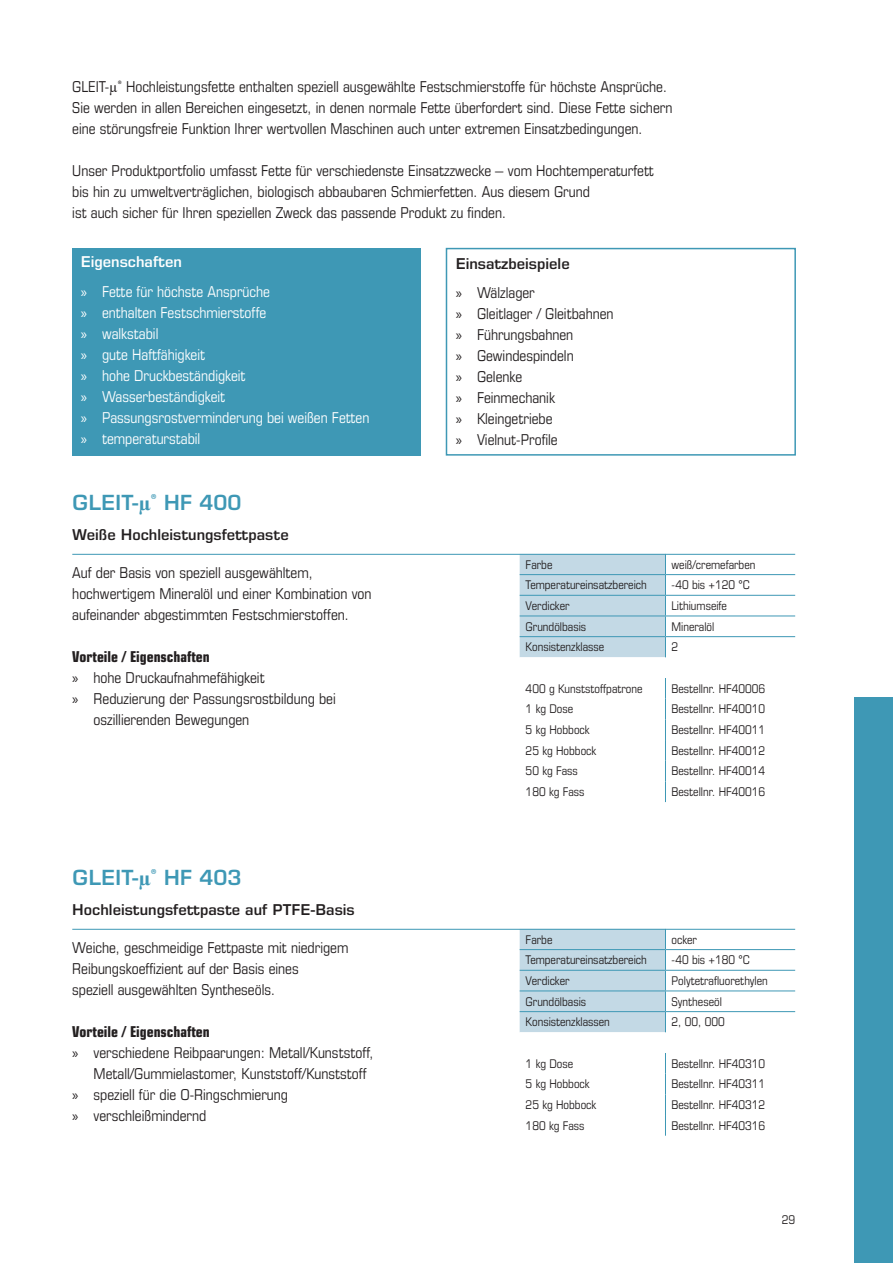
<style>
.page{position:relative;width:893px;height:1263px;background:#fff}
.page>*{position:absolute;margin:0;border:0;box-sizing:border-box;transform-origin:0 0}
.Überschrift_2{font:600 21px "Eurostile LT Pro";color:#3e98b5}
.Katalog_Fließtext{font:condensed 15px/21px "Eurostile LT Pro";color:#231f20}
.t1{font:condensed 15px "Eurostile LT Pro";color:#fff}
.Überschrift_2-2{font:600 15px "Eurostile LT Pro";color:#231f20}
.Katalog_Fließtext-2{font:700 condensed 15px "Eurostile LT Pro";color:#231f20}
.Überschrift_3{font:600 15px "Eurostile LT Pro";color:#231f20}
.Überschrift_3-2{font:600 15px "Eurostile LT Pro";color:#fff}
.Katalog_Fließtext-3{font:condensed 12px "Eurostile LT Pro";color:#231f20}
.t2{font:condensed 12px "Eurostile LT Std";color:#231f20}
.s1{font-family:"Times New Roman";font-stretch:normal}
.s2{font-family:"Myriad Pro";font-stretch:normal}
.s3{font-family:"Times New Roman";font-weight:700}
</style>
<div class="page">
<hr style="left:0;top:0;width:1px;height:336px;background:#3e98b5">
<div style="left:854px;top:697px;width:39px;height:566px;background:#3e98b5"></div>
<div style="left:446px;top:248px;width:350px;height:208px;border:2px solid #3e98b5"></div>
<div style="left:72px;top:248px;width:349px;height:208px;background:#3e98b5"></div>
<svg style="left:665px;top:950px;width:130px;height:83px"></svg>
<hr style="left:665px;top:949px;width:130px;height:1px;background:#3e98b5">
<hr style="left:665px;top:970px;width:130px;height:1px;background:#3e98b5">
<hr style="left:665px;top:990px;width:130px;height:1px;background:#3e98b5">
<hr style="left:665px;top:1011px;width:130px;height:1px;background:#3e98b5">
<svg style="left:520px;top:930px;width:146px;height:102px;background:#bcd5e2"></svg>
<svg style="left:665px;top:1053px;width:1px;height:83px"></svg>
<hr style="left:72px;top:929px;width:723px;height:1px;background:#3e98b5">
<svg style="left:665px;top:575px;width:130px;height:83px"></svg>
<hr style="left:665px;top:574px;width:130px;height:1px;background:#3e98b5">
<hr style="left:665px;top:595px;width:130px;height:1px;background:#3e98b5">
<hr style="left:665px;top:616px;width:130px;height:1px;background:#3e98b5">
<hr style="left:665px;top:636px;width:130px;height:1px;background:#3e98b5">
<svg style="left:520px;top:555px;width:146px;height:102px;background:#bcd5e2"></svg>
<svg style="left:665px;top:678px;width:1px;height:124px"></svg>
<hr style="left:72px;top:554px;width:723px;height:1px;background:#3e98b5">
<p class="Katalog_Fließtext" style="left:72px;top:76px;width:602px">GLEIT-<span class="s1">µ</span><sup>®</sup> Hochleistungsfette enthalten speziell ausgewählte Festschmierstoffe für höchste Ansprüche.<br>Sie werden in allen Bereichen eingesetzt, in denen normale Fette überfordert sind. Diese Fette sichern eine störungsfreie Funktion Ihrer wertvollen Maschinen auch unter extremen Einsatzbedingungen.</p>
<p class="Katalog_Fließtext" style="left:72px;top:160px;width:583px">Unser Produktportfolio umfasst Fette für verschiedenste Einsatzzwecke – vom Hochtemperaturfett bis hin zu umweltverträglichen, biologisch abbaubaren Schmierfetten. Aus diesem Grund<br>ist auch sicher für Ihren speziellen Zweck das passende Produkt zu finden.</p>
<p class="Überschrift_3" style="left:456px;top:254px;width:115px">Einsatzbeispiele</p>
<p class="Katalog_Fließtext" style="left:456px;top:282px;width:81px"><span class="s2">»</span> Wälzlager</p>
<p class="Katalog_Fließtext" style="left:456px;top:303px;width:159px"><span class="s2">»</span> Gleitlager / Gleitbahnen</p>
<p class="Katalog_Fließtext" style="left:456px;top:324px;width:119px"><span class="s2">»</span> Führungsbahnen</p>
<p class="Katalog_Fließtext" style="left:456px;top:345px;width:119px"><span class="s2">»</span> Gewindespindeln</p>
<p class="Katalog_Fließtext" style="left:456px;top:366px;width:68px"><span class="s2">»</span> Gelenke</p>
<p class="Katalog_Fließtext" style="left:456px;top:387px;width:101px"><span class="s2">»</span> Feinmechanik</p>
<p class="Katalog_Fließtext" style="left:456px;top:408px;width:98px"><span class="s2">»</span> Kleingetriebe</p>
<p class="Katalog_Fließtext" style="left:456px;top:429px;width:103px"><span class="s2">»</span> Vielnut-Profile</p>
<p class="Überschrift_3-2" style="left:81px;top:253px;width:103px">Eigenschaften</p>
<p class="t1" style="left:81px;top:283px;width:191px"><span class="s2">»</span> Fette für höchste Ansprüche</p>
<p class="t1" style="left:81px;top:304px;width:187px"><span class="s2">»</span> enthalten Festschmierstoffe</p>
<p class="t1" style="left:81px;top:325px;width:79px"><span class="s2">»</span> walkstabil</p>
<p class="t1" style="left:81px;top:346px;width:126px"><span class="s2">»</span> gute Haftfähigkeit</p>
<p class="t1" style="left:81px;top:367px;width:166px"><span class="s2">»</span> hohe Druckbeständigkeit</p>
<p class="t1" style="left:81px;top:388px;width:146px"><span class="s2">»</span> Wasserbeständigkeit</p>
<p class="t1" style="left:81px;top:409px;width:290px"><span class="s2">»</span> Passungsrostverminderung bei weißen Fetten</p>
<p class="t1" style="left:81px;top:430px;width:121px"><span class="s2">»</span> temperaturstabil</p>
<p class="Überschrift_2" style="left:72px;top:490px;width:171px">GLEIT-<span class="s3">µ</span><sup>®</sup> HF 400</p>
<p class="Überschrift_2-2" style="left:72px;top:525px;width:218px">Weiße Hochleistungsfettpaste</p>
<p class="Katalog_Fließtext" style="left:72px;top:562px;width:301px">Auf der Basis von speziell ausgewähltem, hochwertigem Mineralöl und einer Kombination von aufeinander abgestimmten Festschmierstoffen.</p>
<p class="Katalog_Fließtext-2" style="left:72px;top:647px;width:139px">Vorteile / Eigenschaften</p>
<p class="Katalog_Fließtext" style="left:72px;top:667px;width:194px"><span class="s2">»</span> hohe Druckaufnahmefähigkeit</p>
<p class="Katalog_Fließtext" style="left:94px;top:688px;width:244px;text-indent:-21px"><span class="s2">»</span> Reduzierung der Passungsrostbildung bei oszillierenden Bewegungen</p>
<p class="Überschrift_2" style="left:72px;top:865px;width:171px">GLEIT-<span class="s3">µ</span><sup>®</sup> HF 403</p>
<p class="Überschrift_2-2" style="left:72px;top:900px;width:284px">Hochleistungsfettpaste auf PTFE-Basis</p>
<p class="Katalog_Fließtext" style="left:72px;top:937px;width:278px">Weiche, geschmeidige Fettpaste mit niedrigem<br>Reibungskoeffizient auf der Basis eines<br>speziell ausgewählten Syntheseöls.</p>
<p class="Katalog_Fließtext-2" style="left:72px;top:1022px;width:139px">Vorteile / Eigenschaften</p>
<p class="Katalog_Fließtext" style="left:94px;top:1042px;width:282px;text-indent:-21px"><span class="s2">»</span> verschiedene Reibpaarungen: Metall/Kunststoff,<br>Metall/Gummielastomer, Kunststoff/Kunststoff</p>
<p class="Katalog_Fließtext" style="left:72px;top:1084px;width:217px"><span class="s2">»</span> speziell für die O-Ringschmierung</p>
<p class="Katalog_Fließtext" style="left:72px;top:1105px;width:136px"><span class="s2">»</span> verschleißmindernd</p>
<p class="Katalog_Fließtext-3" style="left:526px;top:557px;width:28px">Farbe</p>
<p class="Katalog_Fließtext-3" style="left:671px;top:557px;width:85px">weiß/cremefarben</p>
<p class="Katalog_Fließtext-3" style="left:526px;top:578px;width:123px">Temperatureinsatzbereich</p>
<p class="Katalog_Fließtext-3" style="left:671px;top:578px;width:80px">-40 bis +120 °C</p>
<p class="Katalog_Fließtext-3" style="left:526px;top:599px;width:45px">Verdicker</p>
<p class="Katalog_Fließtext-3" style="left:671px;top:599px;width:57px">Lithiumseife</p>
<p class="Katalog_Fließtext-3" style="left:526px;top:619px;width:62px">Grundölbasis</p>
<p class="Katalog_Fließtext-3" style="left:671px;top:619px;width:44px">Mineralöl</p>
<p class="Katalog_Fließtext-3" style="left:526px;top:640px;width:80px">Konsistenzklasse</p>
<p class="Katalog_Fließtext-3" style="left:671px;top:640px;width:8px">2</p>
<p class="Katalog_Fließtext-3" style="left:526px;top:681px;width:118px">400 g Kunststoffpatrone</p>
<p class="Katalog_Fließtext-3" style="left:671px;top:681px;width:95px">Bestellnr. HF40006</p>
<p class="Katalog_Fließtext-3" style="left:526px;top:702px;width:49px">1 kg Dose</p>
<p class="Katalog_Fließtext-3" style="left:671px;top:702px;width:95px">Bestellnr. HF40010</p>
<p class="Katalog_Fließtext-3" style="left:526px;top:723px;width:65px">5 kg Hobbock</p>
<p class="Katalog_Fließtext-3" style="left:671px;top:723px;width:95px">Bestellnr. HF40011</p>
<p class="Katalog_Fließtext-3" style="left:526px;top:743px;width:72px">25 kg Hobbock</p>
<p class="Katalog_Fließtext-3" style="left:671px;top:743px;width:95px">Bestellnr. HF40012</p>
<p class="Katalog_Fließtext-3" style="left:526px;top:764px;width:54px">50 kg Fass</p>
<p class="Katalog_Fließtext-3" style="left:671px;top:764px;width:95px">Bestellnr. HF40014</p>
<p class="Katalog_Fließtext-3" style="left:526px;top:785px;width:60px">180 kg Fass</p>
<p class="Katalog_Fließtext-3" style="left:671px;top:785px;width:95px">Bestellnr. HF40016</p>
<p class="Katalog_Fließtext-3" style="left:526px;top:932px;width:28px">Farbe</p>
<p class="Katalog_Fließtext-3" style="left:671px;top:932px;width:27px">ocker</p>
<p class="Katalog_Fließtext-3" style="left:526px;top:953px;width:123px">Temperatureinsatzbereich</p>
<p class="Katalog_Fließtext-3" style="left:671px;top:953px;width:80px">-40 bis +180 °C</p>
<p class="Katalog_Fließtext-3" style="left:526px;top:974px;width:45px">Verdicker</p>
<p class="Katalog_Fließtext-3" style="left:671px;top:974px;width:98px">Polytetrafluorethylen</p>
<p class="Katalog_Fließtext-3" style="left:526px;top:994px;width:62px">Grundölbasis</p>
<p class="Katalog_Fließtext-3" style="left:671px;top:994px;width:52px">Syntheseöl</p>
<p class="Katalog_Fließtext-3" style="left:526px;top:1015px;width:86px">Konsistenzklassen</p>
<p class="Katalog_Fließtext-3" style="left:671px;top:1015px;width:55px">2, 00, 000</p>
<p class="Katalog_Fließtext-3" style="left:526px;top:1056px;width:49px">1 kg Dose</p>
<p class="Katalog_Fließtext-3" style="left:671px;top:1056px;width:95px">Bestellnr. HF40310</p>
<p class="Katalog_Fließtext-3" style="left:526px;top:1077px;width:65px">5 kg Hobbock</p>
<p class="Katalog_Fließtext-3" style="left:671px;top:1077px;width:95px">Bestellnr. HF40311</p>
<p class="Katalog_Fließtext-3" style="left:526px;top:1098px;width:72px">25 kg Hobbock</p>
<p class="Katalog_Fließtext-3" style="left:671px;top:1098px;width:95px">Bestellnr. HF40312</p>
<p class="Katalog_Fließtext-3" style="left:526px;top:1118px;width:60px">180 kg Fass</p>
<p class="Katalog_Fließtext-3" style="left:671px;top:1118px;width:95px">Bestellnr. HF40316</p>
<p class="t2" style="left:782px;top:1213px;width:15px">29</p>
</div>
